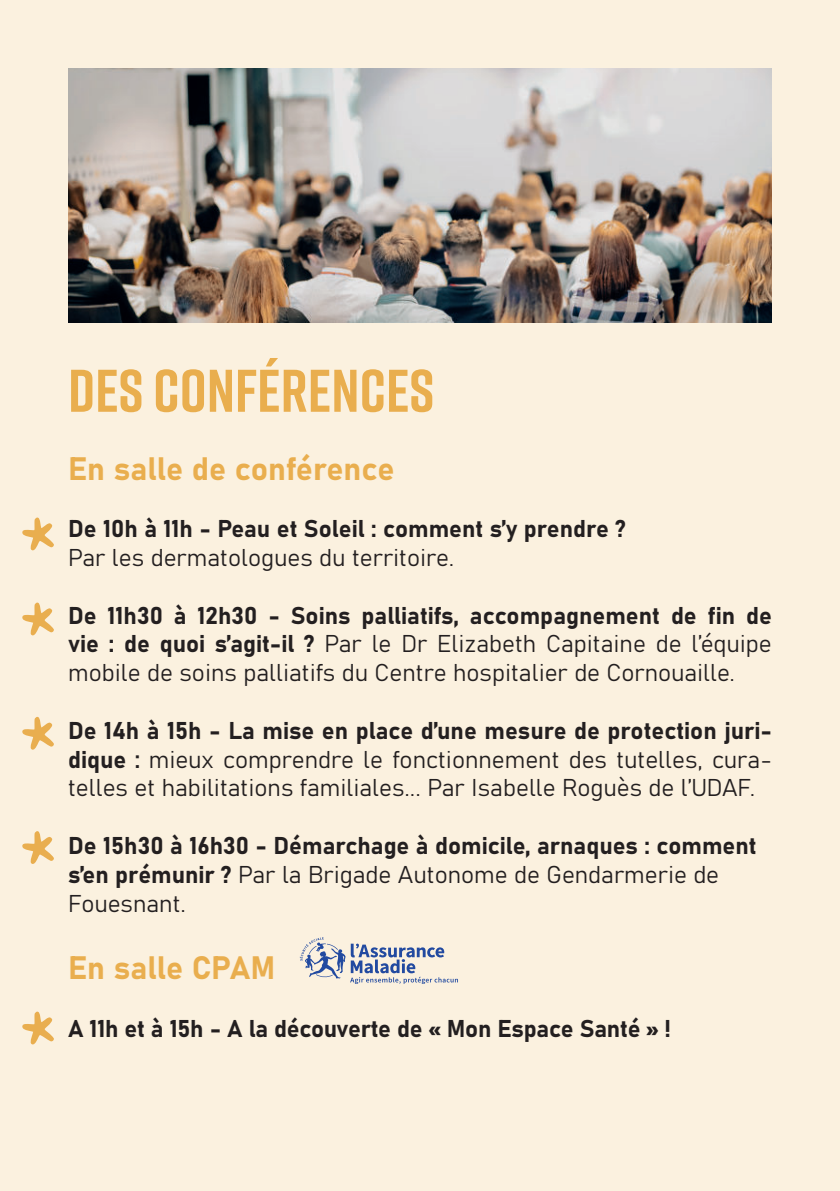
<style>
.page{position:relative;width:840px;height:1191px;background:#fff}
.page>*{position:absolute;margin:0;border:0;box-sizing:border-box;transform-origin:0 0}
.t1{font:700 60px "Rift";color:#e9ae4e}
.t2{font:32px "Bahnschrift";color:#e9ae4e}
.t3{font:24px/28.8px "Bahnschrift";color:#231f20}
</style>
<div class="page">
<div style="left:0;top:0;width:839px;height:1191px;background:#fbf1df"></div>
<img style="left:68px;top:68px;width:703px;height:255px">
<svg style="left:299px;top:937px;width:159px;height:47px"></svg>
<svg style="left:22px;top:517px;width:32px;height:34px"></svg>
<svg style="left:22px;top:602px;width:32px;height:34px"></svg>
<svg style="left:22px;top:717px;width:32px;height:33px"></svg>
<svg style="left:22px;top:831px;width:32px;height:33px"></svg>
<svg style="left:22px;top:1011px;width:32px;height:34px"></svg>
<h1 class="t1" style="left:68px;top:358px;width:367px">DES CONFÉRENCES</h1>
<h2 class="t2" style="left:68px;top:453px;width:328px">En salle de conférence</h2>
<p class="t3" style="left:68px;top:515px;width:559px">De 10h à 11h - Peau et Soleil : comment s’y prendre ?<br>Par les dermatologues du territoire.</p>
<p class="t3" style="left:68px;top:602px;width:705px;text-align:justify">De 11h30 à 12h30 - Soins palliatifs, accompagnement de fin de vie : de quoi s’agit-il ? Par le Dr Elizabeth Capitaine de l’équipe mobile de soins palliatifs du Centre hospitalier de Cornouaille.</p>
<p class="t3" style="left:68px;top:717px;width:705px;text-align:justify">De 14h à 15h - La mise en place d’une mesure de protection juri&shy;dique : mieux comprendre le fonctionnement des tutelles, cura&shy;telles et habilitations familiales... Par Isabelle Roguès de l’UDAF.</p>
<p class="t3" style="left:68px;top:832px;width:689px">De 15h30 à 16h30 - Démarchage à domicile, arnaques : comment s’en prémunir ? Par la Brigade Autonome de Gendarmerie de<br>Fouesnant.</p>
<h2 class="t2" style="left:68px;top:952px;width:209px">En salle CPAM</h2>
<p class="t3" style="left:68px;top:1014px;width:604px">A 11h et à 15h - A la découverte de « Mon Espace Santé » !</p>
</div>
